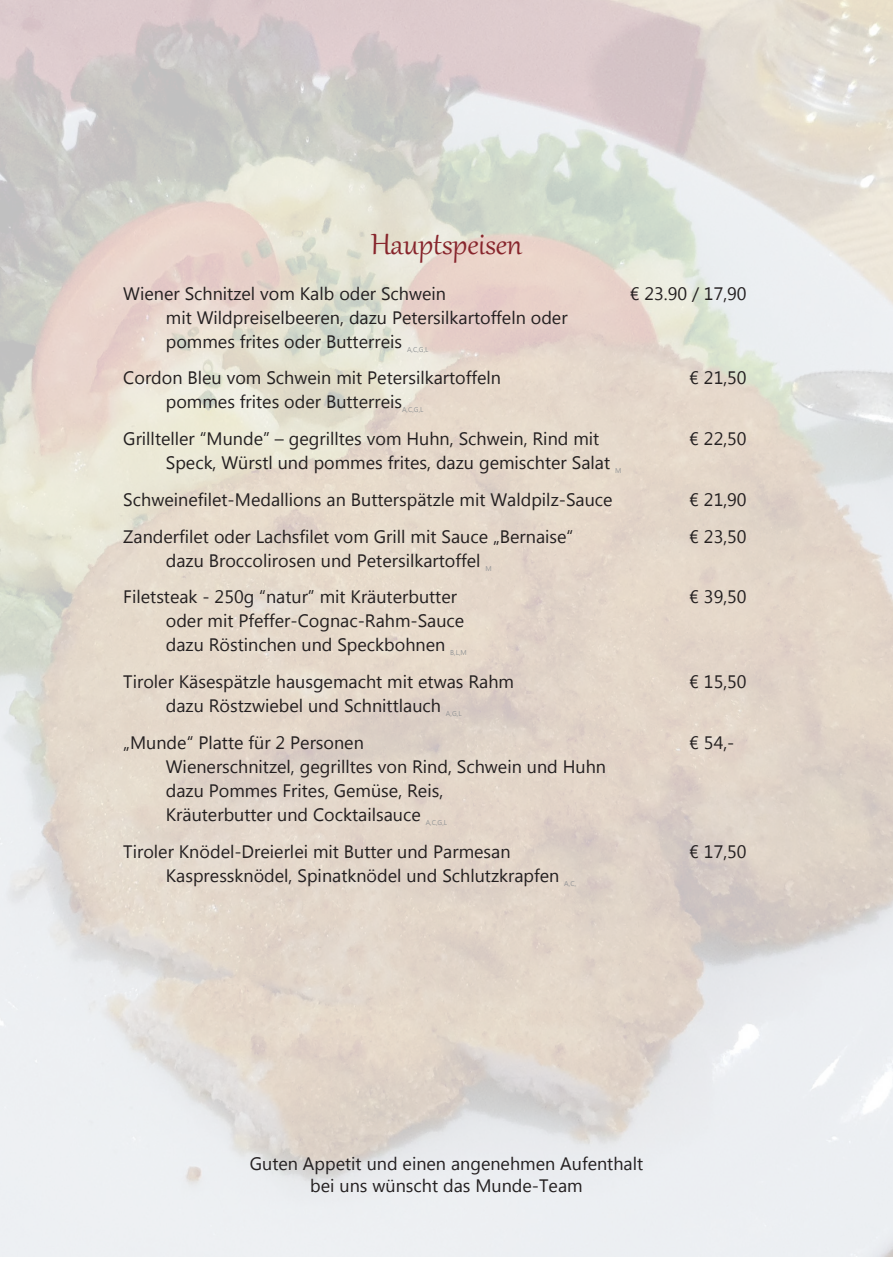
<style>
.page{position:relative;width:893px;height:1263px;background:#fff}
.page>*{position:absolute;margin:0;border:0;box-sizing:border-box;transform-origin:0 0}
.t1{font:36px "Gabriola";color:#87252c}
.t2{font:18px/24px "Microsoft New Tai Lue";color:#231f20}
.t3{font:18px/21.6px "Microsoft Tai Le";color:#231f20;text-align:center}
.t4{font:7.05px "Microsoft New Tai Lue";color:#959798}
</style>
<div class="page">
<h1 class="t1" style="left:371px;top:221px;width:153px">Hauptspeisen</h1>
<p class="t2" style="left:123px;top:283px;width:324px">Wiener Schnitzel vom Kalb oder Schwein</p>
<p class="t2" style="left:630px;top:283px;width:118px">€ 23.90 / 17,90</p>
<p class="t2" style="left:166px;top:307px;width:403px">mit Wildpreiselbeeren, dazu Petersilkartoffeln oder pommes frites oder Butterreis</p>
<p class="t4" style="left:407px;top:345px;width:23px">A,C,G,L</p>
<p class="t2" style="left:123px;top:367px;width:379px">Cordon Bleu vom Schwein mit Petersilkartoffeln</p>
<p class="t2" style="left:689px;top:367px;width:59px">€ 21,50</p>
<p class="t2" style="left:166px;top:391px;width:238px">pommes frites oder Butterreis</p>
<p class="t4" style="left:402px;top:406px;width:23px">A,C,G,L</p>
<p class="t2" style="left:123px;top:428px;width:477px">Grillteller “Munde” – gegrilltes vom Huhn, Schwein, Rind mit</p>
<p class="t2" style="left:689px;top:428px;width:59px">€ 22,50</p>
<p class="t2" style="left:166px;top:452px;width:446px">Speck, Würstl und pommes frites, dazu gemischter Salat</p>
<p class="t4" style="left:615px;top:466px;width:8px">M</p>
<p class="t2" style="left:123px;top:489px;width:491px">Schweinefilet-Medallions an Butterspätzle mit Waldpilz-Sauce</p>
<p class="t2" style="left:689px;top:489px;width:59px">€ 21,90</p>
<p class="t2" style="left:123px;top:526px;width:452px">Zanderfilet oder Lachsfilet vom Grill mit Sauce „Bernaise“</p>
<p class="t2" style="left:689px;top:526px;width:59px">€ 23,50</p>
<p class="t2" style="left:166px;top:550px;width:316px">dazu Broccolirosen und Petersilkartoffel</p>
<p class="t4" style="left:485px;top:564px;width:8px">M</p>
<p class="t2" style="left:123px;top:586px;width:335px">Filetsteak - 250g “natur” mit Kräuterbutter</p>
<p class="t2" style="left:689px;top:586px;width:59px">€ 39,50</p>
<p class="t2" style="left:166px;top:610px;width:300px">oder mit Pfeffer-Cognac-Rahm-Sauce dazu Röstinchen und Speckbohnen</p>
<p class="t4" style="left:450px;top:649px;width:18px">B,L,M</p>
<p class="t2" style="left:123px;top:671px;width:392px">Tiroler Käsespätzle hausgemacht mit etwas Rahm</p>
<p class="t2" style="left:689px;top:671px;width:59px">€ 15,50</p>
<p class="t2" style="left:166px;top:695px;width:277px">dazu Röstzwiebel und Schnittlauch</p>
<p class="t4" style="left:446px;top:709px;width:17px">A,G,L</p>
<p class="t2" style="left:123px;top:732px;width:242px">„Munde“ Platte für 2 Personen</p>
<p class="t2" style="left:689px;top:732px;width:47px">€ 54,-</p>
<p class="t2" style="left:166px;top:756px;width:442px">Wienerschnitzel, gegrilltes von Rind, Schwein und Huhn dazu Pommes Frites, Gemüse, Reis,<br>Kräuterbutter und Cocktailsauce</p>
<p class="t4" style="left:426px;top:818px;width:23px">A,C,G,L</p>
<p class="t2" style="left:123px;top:841px;width:389px">Tiroler Knödel-Dreierlei mit Butter und Parmesan</p>
<p class="t2" style="left:689px;top:841px;width:59px">€ 17,50</p>
<p class="t2" style="left:166px;top:865px;width:395px">Kaspressknödel, Spinatknödel und Schlutzkrapfen</p>
<p class="t4" style="left:564px;top:879px;width:13px">A,C,</p>
<p class="t3" style="left:250px;top:1154px;width:395px">Guten Appetit und einen angenehmen Aufenthalt bei uns wünscht das Munde-Team</p>
</div>
